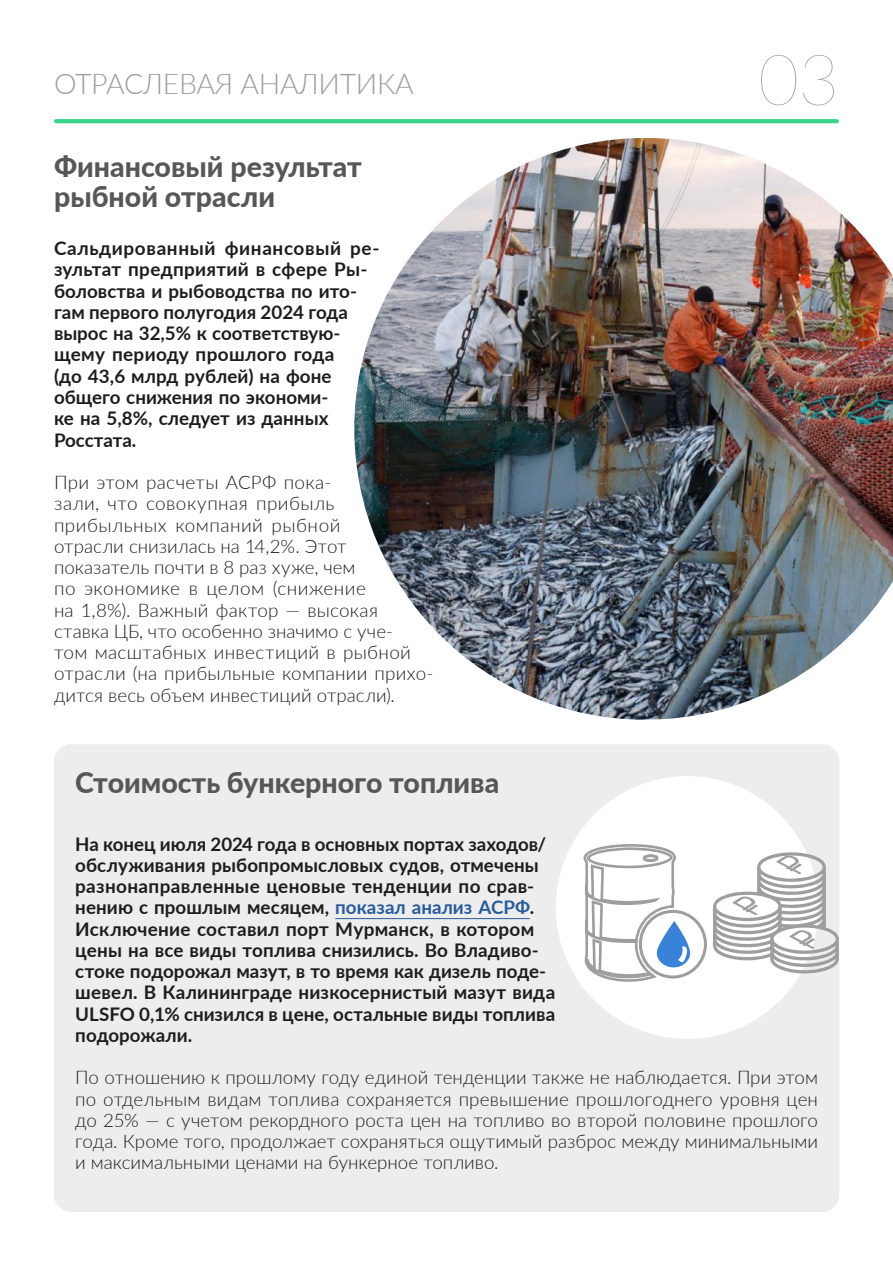
<style>
.page{position:relative;width:893px;height:1263px;background:#fff}
.page>*{position:absolute;margin:0;border:0;box-sizing:border-box;transform-origin:0 0}
.t1{font:100 70.5px "Lato";color:#9d9d9d}
.t2{font:900 28.5px/30px "Lato";color:#575756}
.t3{font:300 28.5px "Lato";letter-spacing:-.01em;color:#9d9d9d}
.t4{font:700 18.75px/21.3px "Lato";letter-spacing:.005em;color:#1d1d1b}
.t5{font:300 18.75px/21.3px "Lato";letter-spacing:.01em;color:#1d1d1b;text-align:justify}
.s1{color:#275b9c}
</style>
<div class="page">
<svg style="left:54px;top:119px;width:785px;height:4px;background:#3ed48d"></svg>
<div style="left:54px;top:744px;width:785px;height:468px;background:#ededed;border-radius:17px"></div>
<div style="left:556px;top:776px;width:263px;height:263px;background:#fff;border-radius:50%"></div>
<hr style="left:335px;top:918px;width:195px;height:1px;background:#275b9c">
<img style="left:354px;top:138px;width:539px;height:580px">
<svg style="left:581px;top:707px;width:98px;height:332px"></svg>
<svg style="left:643px;top:854px;width:15px;height:8px"></svg>
<svg style="left:639px;top:910px;width:68px;height:69px"></svg>
<svg style="left:713px;top:852px;width:126px;height:122px"></svg>
<h2 class="t3" style="left:54px;top:64px;width:361px">ОТРАСЛЕВАЯ АНАЛИТИКА</h2>
<h2 class="t2" style="left:54px;top:150px;width:309px">Финансовый результат рыбной отрасли</h2>
<p class="t4" style="left:54px;top:237px;width:327px">Сальдированный финансовый ре&shy;зультат предприятий в сфере Ры&shy;боловства и рыбоводства по ито&shy;гам первого полугодия 2024 года вырос на 32,5% к соответствую&shy;щему периоду прошлого года<br>(до 43,6 млрд рублей) на фоне общего снижения по экономи-<br>ке на 5,8%, следует из данных<br>Росстата.</p>
<p class="t5" style="left:54px;top:471px;width:381px;text-align:left">При этом расчеты АСРФ пока-<br>зали, что совокупная прибыль прибыльных компаний рыбной<br>отрасли снизилась на 14,2%. Этот показатель почти в 8 раз хуже, чем<br>по экономике в целом (снижение<br>на 1,8%). Важный фактор — высокая ставка ЦБ, что особенно значимо с уче-<br>том масштабных инвестиций в рыбной отрасли (на прибыльные компании прихо&shy;дится весь объем инвестиций отрасли).</p>
<h2 class="t2" style="left:75px;top:766px;width:425px">Стоимость бункерного топлива</h2>
<p class="t4" style="left:75px;top:832px;width:481px">На конец июля 2024 года в основных портах заходов/ обслуживания рыбопромысловых судов, отмечены разнонаправленные ценовые тенденции по срав&shy;нению с прошлым месяцем, <span class="s1">показал анализ АСРФ</span>.<br>Исключение составил порт Мурманск, в котором цены на все виды топлива снизились. Во Владиво&shy;стоке подорожал мазут, в то время как дизель поде&shy;шевел. В Калининграде низкосернистый мазут вида ULSFO 0,1% снизился в цене, остальные виды топлива подорожали.</p>
<h1 class="t1" style="left:758px;top:32px;width:83px">03</h1>
<p class="t5" style="left:75px;top:1066px;width:744px">По отношению к прошлому году единой тенденции также не наблюдается. При этом по отдельным видам топлива сохраняется превышение прошлогоднего уровня цен до 25% — с учетом рекордного роста цен на топливо во второй половине прошлого года. Кроме того, продолжает сохраняться ощутимый разброс между минимальными и максимальными ценами на бункерное топливо.</p>
</div>
